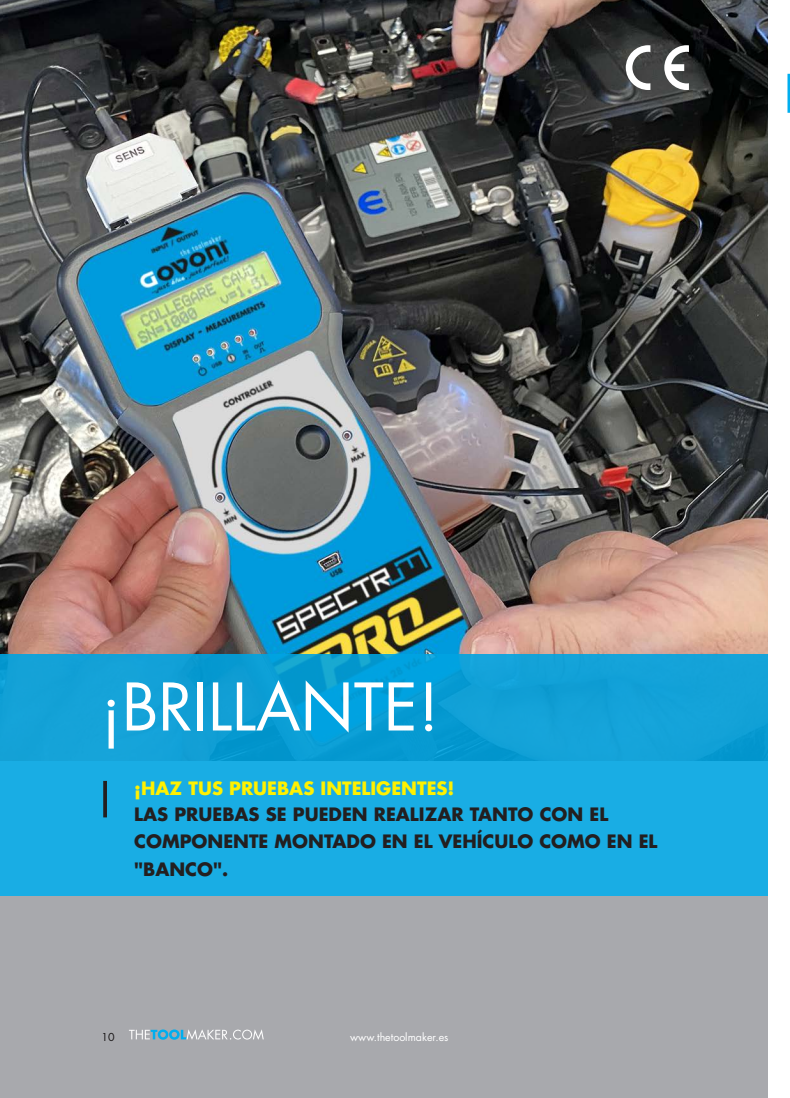
<style>
.page{position:relative;width:790px;height:1098px;background:#fff}
.page>*{position:absolute;margin:0;border:0;box-sizing:border-box;transform-origin:0 0}
.t1{font:63.75px "Futura Std";color:#fff}
.t2{font:700 17.88px/27.5px "Futura Std";color:#231f20}
.t3{font:700 17.88px "Futura Std";color:#fff101}
.t4{font:10.62px "Futura Std";color:#fff}
.t5{font:10.62px "Futura Std";color:#231f20}
</style>
<div class="page">
<img style="left:0;top:0;width:767px;height:654px">
<div style="left:0;top:654px;width:767px;height:443px;background:#a8a9ad"></div>
<svg style="left:0;top:654px;width:767px;height:241px;fill:#19ade4"></svg>
<svg style="left:103px;top:780px;width:4px;height:37px"></svg>
<svg style="left:129px;top:1029px;width:134px;height:10px"></svg>
<hr style="left:787px;top:74px;width:2px;height:39px;background:#00aeef">
<svg style="left:625px;top:45px;width:25px;height:45px"></svg>
<svg style="left:664px;top:45px;width:24px;height:45px"></svg>
<h1 class="t1" style="left:100px;top:666px;width:340px">¡BRILLANTE!</h1>
<p class="t3" style="left:134px;top:776px;width:321px">¡HAZ TUS PRUEBAS INTELIGENTES!</p>
<p class="t2" style="left:134px;top:800px;width:524px">LAS PRUEBAS SE PUEDEN REALIZAR TANTO CON EL<br>COMPONENTE MONTADO EN EL VEHÍCULO COMO EN EL "BANCO".</p>
<p class="t5" style="left:101px;top:1029px;width:15px">10</p>
<p class="t4" style="left:350px;top:1029px;width:100px">www.thetoolmaker.es</p>
</div>
